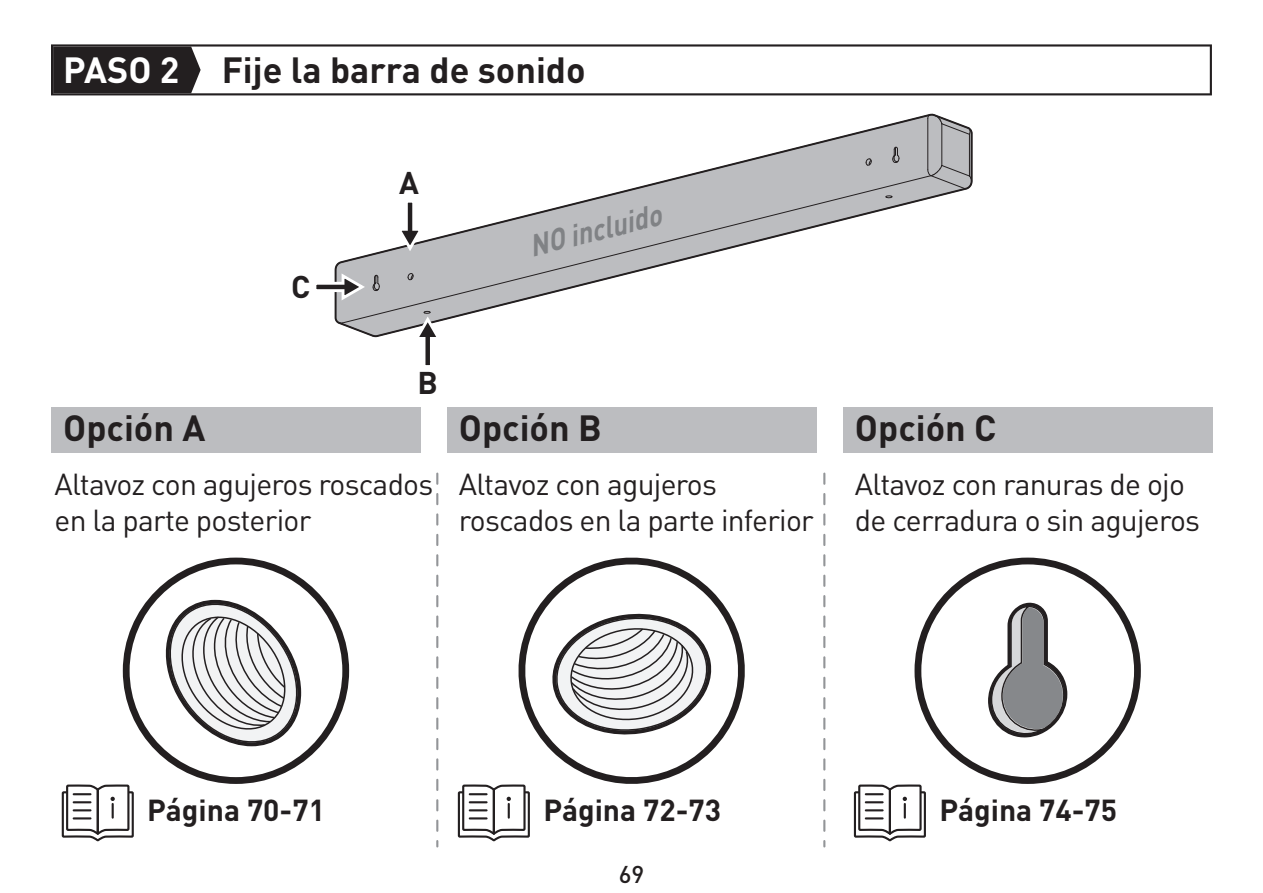
<style>
.page{position:relative;width:1263px;height:893px;background:#fff}
.page>*{position:absolute;margin:0;border:0;box-sizing:border-box;transform-origin:0 0}
.t1{font:700 36px "DIN Pro";color:#231f20}
.t2{font:700 30.9px "DIN Pro";color:#231f20}
.t3{font:30px/36px "DIN Pro";letter-spacing:-.025em;color:#231f20}
.t4{font:700 30px "DIN Pro";color:#231f20}
.t5{font:italic 700 30px "DIN Pro";color:#808285;scale:.86 1}
.t6{font:500 24px "DIN Pro";color:#231f20}
.s1{color:#fff}
</style>
<div class="page">
<div style="left:51px;top:407px;width:370px;height:46px;background:#bcbdc0"></div>
<div style="left:447px;top:407px;width:370px;height:46px;background:#bcbdc0"></div>
<div style="left:843px;top:407px;width:370px;height:46px;background:#bcbdc0"></div>
<svg style="left:61px;top:784px;width:73px;height:58px"></svg>
<div style="left:123px;top:558px;width:226px;height:226px;border:7px solid #231f20;border-radius:50%"></div>
<svg style="left:158px;top:594px;width:147px;height:158px"></svg>
<svg style="left:457px;top:784px;width:73px;height:58px"></svg>
<svg style="left:501px;top:557px;width:244px;height:234px"></svg>
<svg style="left:551px;top:612px;width:164px;height:125px"></svg>
<div style="left:914px;top:558px;width:227px;height:226px;border:7px solid #231f20;border-radius:50%"></div>
<svg style="left:988px;top:602px;width:80px;height:136px"></svg>
<svg style="left:853px;top:784px;width:73px;height:58px"></svg>
<svg style="left:51px;top:44px;width:1161px;height:51px"></svg>
<div style="left:53px;top:47px;width:148px;height:46px;background:#231f20"></div>
<svg style="left:436px;top:474px;width:2px;height:372px"></svg>
<svg style="left:823px;top:474px;width:2px;height:372px"></svg>
<svg style="left:334px;top:113px;width:639px;height:225px"></svg>
<svg style="left:378px;top:189px;width:589px;height:148px"></svg>
<svg style="left:335px;top:114px;width:595px;height:154px"></svg>
<hr style="left:971px;top:133px;width:1px;height:47px;background:#231f20">
<hr style="left:335px;top:270px;width:1px;height:48px;background:#231f20">
<svg style="left:865px;top:158px;width:7px;height:8px"></svg>
<svg style="left:892px;top:146px;width:7px;height:17px"></svg>
<hr style="left:941px;top:124px;width:1px;height:41px;background:#231f20">
<hr style="left:927px;top:119px;width:1px;height:51px;background:#231f20">
<svg style="left:335px;top:317px;width:43px;height:20px"></svg>
<svg style="left:927px;top:165px;width:45px;height:24px"></svg>
<svg style="left:342px;top:175px;width:590px;height:149px"></svg>
<svg style="left:927px;top:114px;width:45px;height:21px"></svg>
<hr style="left:969px;top:134px;width:1px;height:42px;background:#231f20">
<svg style="left:412px;top:311px;width:32px;height:55px"></svg>
<svg style="left:394px;top:198px;width:32px;height:54px"></svg>
<svg style="left:316px;top:268px;width:50px;height:41px"></svg>
<p class="t1" style="left:63px;top:42px;width:524px"><span class="s1">PASO 2</span> Fije la barra de sonido</p>
<p class="t2" style="left:291px;top:263px;width:21px">C</p>
<p class="t2" style="left:399px;top:159px;width:21px">A</p>
<p class="t2" style="left:417px;top:359px;width:22px">B</p>
<p class="t5" style="left:524px;top:224px;width:158px;rotate:-14deg">NO incluido</p>
<p class="t1" style="left:63px;top:400px;width:144px">Opción A</p>
<p class="t1" style="left:459px;top:400px;width:144px">Opción B</p>
<p class="t1" style="left:855px;top:400px;width:143px">Opción C</p>
<p class="t3" style="left:55px;top:464px;width:380px">Altavoz con agujeros roscados en la parte posterior</p>
<p class="t3" style="left:459px;top:464px;width:356px">Altavoz con agujeros roscados en la parte inferior</p>
<p class="t3" style="left:855px;top:464px;width:347px">Altavoz con ranuras de ojo de cerradura o sin agujeros</p>
<p class="t4" style="left:147px;top:787px;width:179px">Página 70-71</p>
<p class="t4" style="left:543px;top:787px;width:179px">Página 72-73</p>
<p class="t4" style="left:939px;top:787px;width:179px">Página 74-75</p>
<p class="t6" style="left:619px;top:854px;width:27px">69</p>
</div>
